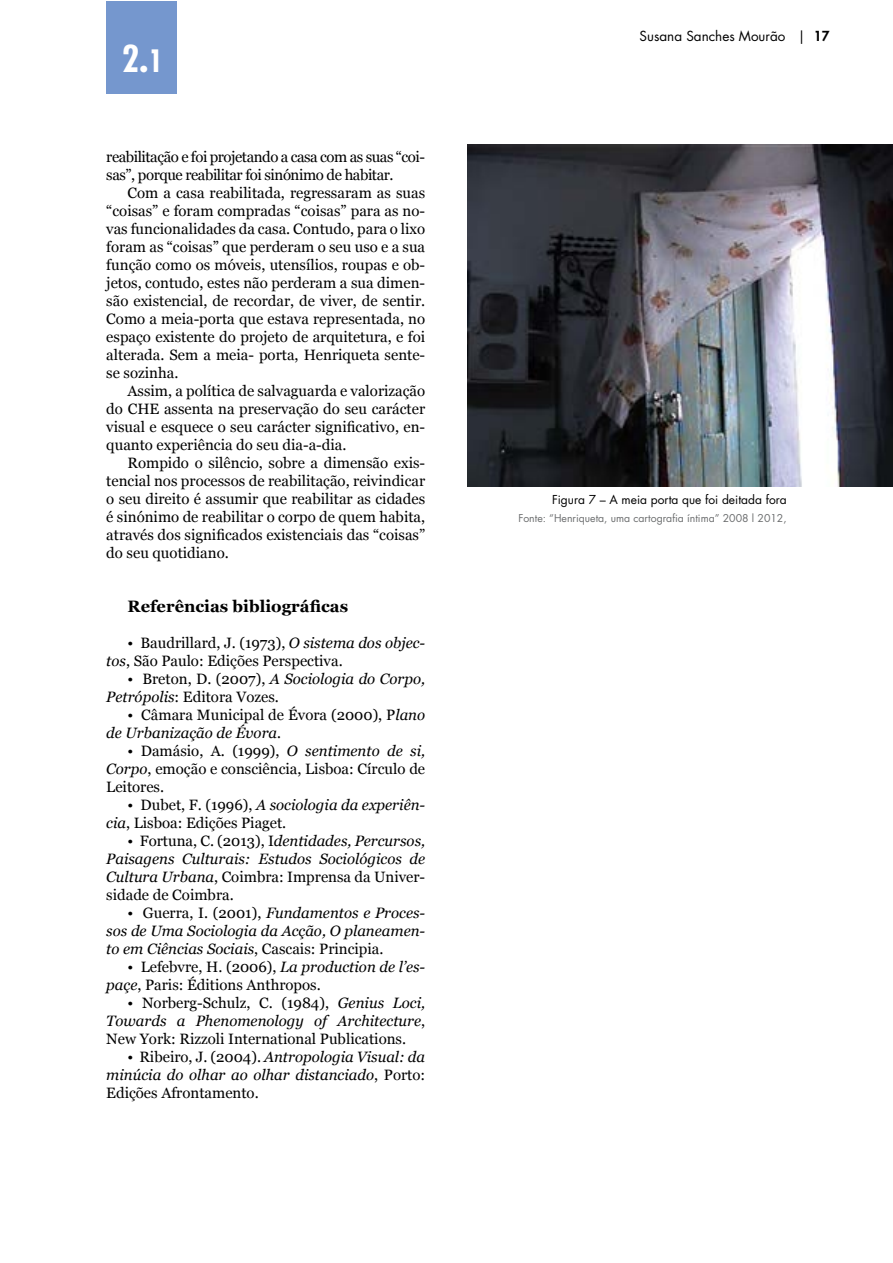
<style>
.page{position:relative;width:893px;height:1263px;background:#fff}
.page>*{position:absolute;margin:0;border:0;box-sizing:border-box;transform-origin:0 0}
.t1{font:700 condensed 36px "Futura Std";color:#fff}
.t2{font:700 16.5px "Georgia";color:#000}
.t3{font:15px/18px "Georgia";color:#000;text-align:justify}
.t4{font:italic 15px/18px "Georgia";color:#000;text-align:justify}
.t5{font:15px/18px "Georgia";letter-spacing:-.03em;color:#000}
.t6{font:13.5px "Futura Std";color:#000}
.t7{font:12px "Futura Std";color:#000}
.t8{font:10.5px "Futura Std";color:#6b6d6e}
.s1{font-size:30px}
.s2{font-style:italic}
.s3{font-style:normal}
.s4{font-weight:800}
</style>
<div class="page">
<div style="left:106px;top:1px;width:71px;height:93px;background:#7597ce"></div>
<img style="left:468px;top:144px;width:425px;height:342px">
<h1 class="t1" style="left:122px;top:37px;width:43px">2.<span class="s1">1</span></h1>
<p class="t5" style="left:106px;top:148px;width:320px">reabilitação e foi projetando a casa com as suas “coi&shy;sas”, porque reabilitar foi sinónimo de habitar.</p>
<p class="t3" style="left:106px;top:184px;width:320px;text-indent:21px">Com a casa reabilitada, regressaram as suas “coisas” e foram compradas “coisas” para as no&shy;vas funcionalidades da casa. Contudo, para o lixo foram as “coisas” que perderam o seu uso e a sua função como os móveis, utensílios, roupas e ob&shy;jetos, contudo, estes não perderam a sua dimen&shy;são existencial, de recordar, de viver, de sentir.<br>Como a meia-porta que estava representada, no espaço existente do projeto de arquitetura, e foi alterada. Sem a meia- porta, Henriqueta sente&shy;se sozinha.</p>
<p class="t3" style="left:106px;top:382px;width:320px;text-indent:21px">Assim, a política de salvaguarda e valorização do CHE assenta na preservação do seu carácter visual e esquece o seu carácter significativo, en&shy;quanto experiência do seu dia-a-dia.</p>
<p class="t3" style="left:106px;top:454px;width:320px;text-indent:21px">Rompido o silêncio, sobre a dimensão exis&shy;tencial nos processos de reabilitação, reivindicar o seu direito é assumir que reabilitar as cidades é sinónimo de reabilitar o corpo de quem habita, através dos significados existenciais das “coisas” do seu quotidiano.</p>
<p class="t2" style="left:128px;top:596px;width:222px">Referências bibliográficas</p>
<p class="t3" style="left:106px;top:634px;width:320px;text-indent:21px">• Baudrillard, J. (1973), <span class="s2">O sistema dos objec&shy;tos</span>, São Paulo: Edições Perspectiva.</p>
<p class="t3" style="left:106px;top:670px;width:320px;text-indent:21px">• Breton, D. (2007), <span class="s2">A Sociologia do Corpo,<br>Petrópolis</span>: Editora Vozes.</p>
<p class="t3" style="left:106px;top:706px;width:320px;text-indent:21px">• Câmara Municipal de Évora (2000), P<span class="s2">lano de Urbanização de Évora.</span></p>
<p class="t3" style="left:106px;top:742px;width:320px;text-indent:21px">• Damásio, A. (1999), <span class="s2">O sentimento de si, Corpo</span>, emoção e consciência, Lisboa: Círculo de Leitores.</p>
<p class="t3" style="left:106px;top:796px;width:320px;text-indent:21px">• Dubet, F. (1996), <span class="s2">A sociologia da experiên&shy;cia</span>, Lisboa: Edições Piaget.</p>
<p class="t4" style="left:106px;top:832px;width:320px;text-indent:21px"><span class="s3">• Fortuna, C. (2013), I</span>dentidades, Percursos, Paisagens Culturais: Estudos Sociológicos de Cultura Urbana<span class="s3">, Coimbra: Imprensa da Univer&shy;sidade de Coimbra.</span></p>
<p class="t4" style="left:106px;top:904px;width:320px;text-indent:21px"><span class="s3">• Guerra, I. (2001),</span> Fundamentos e Proces&shy;sos de Uma Sociologia da Acção, O planeamen&shy;to em Ciências Sociais<span class="s3">, Cascais: Principia.</span></p>
<p class="t3" style="left:106px;top:958px;width:320px;text-indent:21px">• Lefebvre, H. (2006), <span class="s2">La production de l’es&shy;paçe</span>, Paris: Éditions Anthropos.</p>
<p class="t3" style="left:106px;top:994px;width:320px;text-indent:21px">• Norberg-Schulz, C. (1984), <span class="s2">Genius Loci, Towards a Phenomenology of Architecture</span>, New York: Rizzoli International Publications.</p>
<p class="t4" style="left:106px;top:1048px;width:320px;text-indent:21px"><span class="s3">• Ribeiro, J. (2004).</span> Antropologia Visual: da minúcia do olhar ao olhar distanciado<span class="s3">, Porto:<br>Edições Afrontamento.</span></p>
<p class="t6" style="left:640px;top:28px;width:191px">Susana Sanches Mourão | <span class="s4">17</span></p>
<p class="t7" style="left:552px;top:492px;width:236px">Figura 7 – A meia porta que foi deitada fora</p>
<p class="t8" style="left:518px;top:511px;width:270px">Fonte: “Henriqueta, uma cartografia íntima” 2008 l 2012,</p>
</div>
